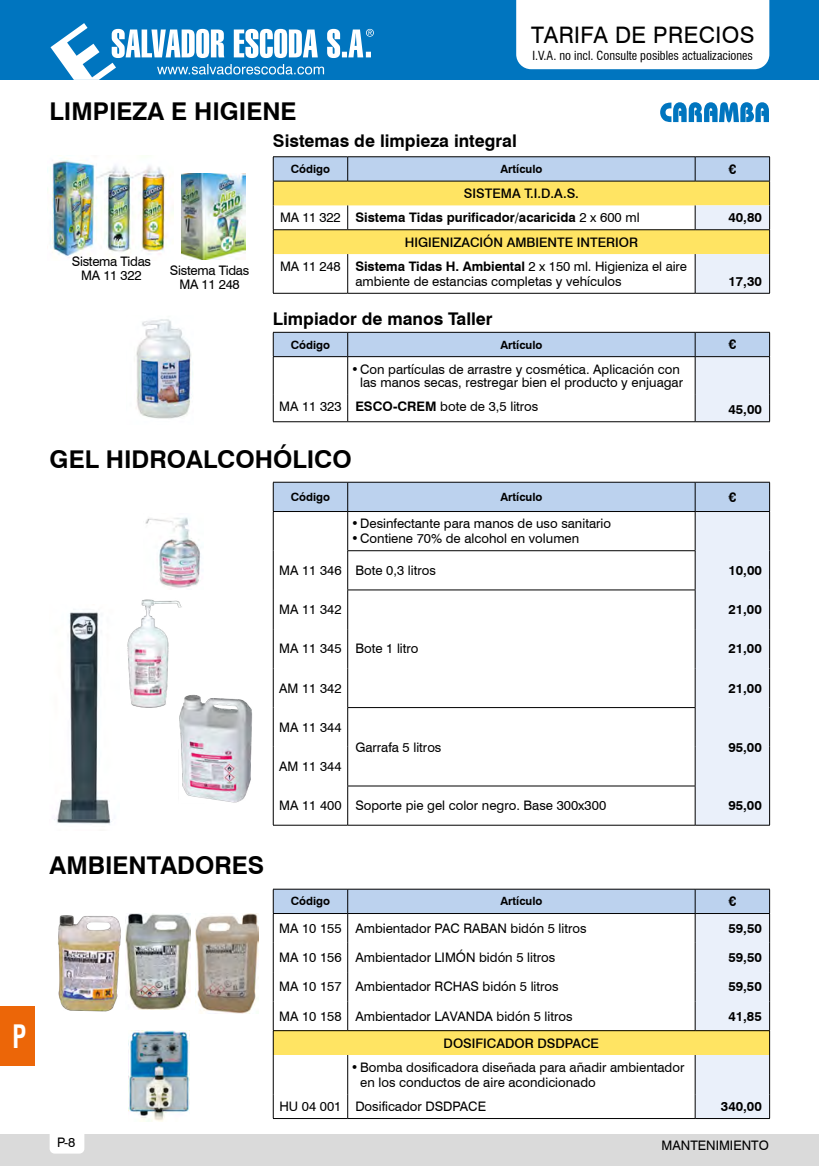
<style>
.page{position:relative;width:819px;height:1166px;background:#fff}
.page>*{position:absolute;margin:0;border:0;box-sizing:border-box;transform-origin:0 0}
.t1{font:700 condensed 31.5px "Swiss 721 BT";color:#fff;scale:.8 1}
.t2{font:700 24.5px "Swiss 721 BT";color:#000}
.t3{font:22.75px "Swiss 721 BT";letter-spacing:.02em;color:#000}
.t4{font:700 17.5px "Swiss 721 BT";color:#000}
.t5{font:13.12px/24.3px "Swiss 721 BT";color:#000}
.t6{font:700 13.12px/24.3px "Swiss 721 BT";color:#000}
.t7{font:13.12px/14px "Swiss 721 BT";letter-spacing:-.02em;color:#000;text-align:center}
.t8{font:500 13.12px "Swiss 721 BT";color:#000}
.t9{font:condensed 12.25px "Swiss 721 BT";color:#000}
.t10{font:700 11.38px "Swiss 721 BT";color:#000}
.s1{font-weight:500}
.s2{font-weight:400}
.s3{font-weight:700}
</style>
<div class="page">
<div style="left:0;top:1134px;width:819px;height:32px;background:#dadada"></div>
<svg style="left:50px;top:1134px;width:34px;height:19px"></svg>
<div style="left:0;top:0;width:819px;height:79px;background:#0075bf"></div>
<svg style="left:50px;top:23px;width:324px;height:57px"></svg>
<div style="left:516px;top:0;width:253px;height:69px;background:#fff"></div>
<div style="left:0;top:1006px;width:35px;height:59px;background:#ec6608"></div>
<hr style="left:273px;top:156px;width:75px;height:1px;background:#000">
<hr style="left:348px;top:156px;width:347px;height:1px;background:#000">
<hr style="left:695px;top:156px;width:74px;height:1px;background:#000">
<hr style="left:348px;top:293px;width:347px;height:1px;background:#000">
<hr style="left:273px;top:293px;width:75px;height:1px;background:#000">
<hr style="left:695px;top:293px;width:74px;height:1px;background:#000">
<svg style="left:273px;top:157px;width:497px;height:136px"></svg>
<hr style="left:348px;top:229px;width:347px;height:1px;background:#000">
<hr style="left:695px;top:229px;width:74px;height:1px;background:#000">
<svg style="left:273px;top:332px;width:497px;height:90px"></svg>
<hr style="left:695px;top:421px;width:74px;height:1px;background:#000">
<svg style="left:273px;top:482px;width:497px;height:343px"></svg>
<hr style="left:347px;top:590px;width:1px;height:39px;background:#000">
<hr style="left:347px;top:629px;width:1px;height:39px;background:#000">
<hr style="left:347px;top:668px;width:1px;height:39px;background:#000">
<hr style="left:694px;top:590px;width:1px;height:39px;background:#000">
<hr style="left:769px;top:590px;width:1px;height:39px;background:#000">
<hr style="left:694px;top:629px;width:1px;height:39px;background:#000">
<hr style="left:769px;top:629px;width:1px;height:39px;background:#000">
<hr style="left:694px;top:668px;width:1px;height:39px;background:#000">
<hr style="left:769px;top:668px;width:1px;height:39px;background:#000">
<hr style="left:273px;top:511px;width:75px;height:1px;background:#000">
<hr style="left:348px;top:511px;width:347px;height:1px;background:#000">
<hr style="left:695px;top:511px;width:74px;height:1px;background:#000">
<hr style="left:347px;top:550px;width:348px;height:1px;background:#000">
<hr style="left:347px;top:590px;width:348px;height:1px;background:#000">
<hr style="left:347px;top:707px;width:348px;height:1px;background:#000">
<hr style="left:347px;top:708px;width:1px;height:39px;background:#000">
<hr style="left:347px;top:747px;width:1px;height:39px;background:#000">
<hr style="left:347px;top:786px;width:348px;height:1px;background:#000">
<hr style="left:694px;top:708px;width:1px;height:39px;background:#000">
<hr style="left:769px;top:707px;width:1px;height:40px;background:#000">
<hr style="left:694px;top:747px;width:1px;height:39px;background:#000">
<hr style="left:769px;top:747px;width:1px;height:39px;background:#000">
<hr style="left:348px;top:825px;width:347px;height:1px;background:#000">
<hr style="left:273px;top:512px;width:1px;height:39px;background:#000">
<hr style="left:347px;top:512px;width:1px;height:38px;background:#000">
<hr style="left:273px;top:551px;width:1px;height:39px;background:#000">
<hr style="left:347px;top:551px;width:1px;height:39px;background:#000">
<hr style="left:273px;top:590px;width:1px;height:39px;background:#000">
<hr style="left:273px;top:629px;width:1px;height:39px;background:#000">
<hr style="left:273px;top:668px;width:1px;height:39px;background:#000">
<hr style="left:273px;top:707px;width:1px;height:40px;background:#000">
<hr style="left:273px;top:747px;width:1px;height:39px;background:#000">
<hr style="left:273px;top:786px;width:1px;height:39px;background:#000">
<hr style="left:347px;top:786px;width:1px;height:39px;background:#000">
<hr style="left:273px;top:825px;width:75px;height:1px;background:#000">
<hr style="left:694px;top:512px;width:1px;height:38px;background:#000">
<hr style="left:769px;top:512px;width:1px;height:39px;background:#000">
<hr style="left:694px;top:551px;width:1px;height:39px;background:#000">
<hr style="left:769px;top:551px;width:1px;height:39px;background:#000">
<hr style="left:694px;top:786px;width:1px;height:39px;background:#000">
<hr style="left:769px;top:786px;width:1px;height:39px;background:#000">
<hr style="left:695px;top:825px;width:74px;height:1px;background:#000">
<hr style="left:348px;top:1118px;width:347px;height:1px;background:#000">
<hr style="left:273px;top:1118px;width:75px;height:1px;background:#000">
<svg style="left:273px;top:889px;width:497px;height:229px"></svg>
<hr style="left:695px;top:1118px;width:74px;height:1px;background:#000">
<svg style="left:660px;top:102px;width:109px;height:20px"></svg>
<img style="left:182px;top:173px;width:63px;height:87px">
<img style="left:47px;top:158px;width:126px;height:100px">
<img style="left:136px;top:319px;width:57px;height:100px">
<img style="left:179px;top:694px;width:73px;height:109px">
<img style="left:54px;top:609px;width:58px;height:216px">
<img style="left:58px;top:915px;width:63px;height:97px">
<img style="left:195px;top:914px;width:64px;height:99px">
<img style="left:125px;top:914px;width:65px;height:95px">
<img style="left:145px;top:517px;width:56px;height:71px">
<img style="left:127px;top:599px;width:55px;height:110px">
<img style="left:128px;top:1030px;width:61px;height:91px">
<h1 class="t1" style="left:13px;top:1017px;width:19px">P</h1>
<h3 class="t3" style="left:531px;top:21px;width:225px">TARIFA DE PRECIOS</h3>
<p class="t9" style="left:532px;top:48px;width:222px">I.V.A. no incl. Consulte posibles actualizaciones</p>
<h2 class="t2" style="left:50px;top:97px;width:248px">LIMPIEZA E HIGIENE</h2>
<h3 class="t4" style="left:273px;top:130px;width:245px">Sistemas de limpieza integral</h3>
<p class="t10" style="left:291px;top:162px;width:41px">Código</p>
<p class="t10" style="left:500px;top:162px;width:43px">Artículo</p>
<p class="t6" style="left:728px;top:157px;width:9px">€</p>
<p class="t6" style="left:280px;top:181px;width:361px;text-indent:184px"><span class="s1">SISTEMA T.I.D.A.S.<br></span><span class="s2">MA 11 322</span> Sistema Tidas purificador/acaricida <span class="s2">2 x 600 ml</span></p>
<p class="t6" style="left:728px;top:205px;width:35px">40,80</p>
<p class="t5" style="left:280px;top:230px;width:408px;text-indent:124px"><span class="s1">HIGIENIZACIÓN AMBIENTE INTERIOR<br></span>MA 11 248 <span class="s3">Sistema Tidas H. Ambiental</span> 2 x 150 ml. Higieniza el aire</p>
<p class="t5" style="left:355px;top:269px;width:268px">ambiente de estancias completas y vehículos</p>
<p class="t6" style="left:728px;top:269px;width:35px">17,30</p>
<h3 class="t4" style="left:273px;top:308px;width:221px">Limpiador de manos Taller</h3>
<p class="t10" style="left:291px;top:338px;width:41px">Código</p>
<p class="t10" style="left:500px;top:338px;width:43px">Artículo</p>
<p class="t6" style="left:728px;top:332px;width:9px">€</p>
<p class="t5" style="left:351px;top:362px;width:333px;line-height:13.1px;text-align:right">•Con partículas de arrastre y cosmética. Aplicación con las manos secas, restregar bien el producto y enjuagar</p>
<p class="t5" style="left:279px;top:394px;width:261px">MA 11 323 <span class="s3">ESCO-CREM</span> bote de 3,5 litros</p>
<p class="t6" style="left:728px;top:397px;width:35px">45,00</p>
<h2 class="t2" style="left:50px;top:444px;width:303px">GEL HIDROALCOHÓLICO</h2>
<p class="t10" style="left:291px;top:490px;width:41px">Código</p>
<p class="t10" style="left:500px;top:490px;width:43px">Artículo</p>
<p class="t6" style="left:728px;top:485px;width:9px">€</p>
<p class="t5" style="left:351px;top:511px;width:261px">•Desinfectante para manos de uso sanitario</p>
<p class="t5" style="left:351px;top:526px;width:230px">•Contiene 70% de alcohol en volumen</p>
<p class="t5" style="left:279px;top:558px;width:158px">MA 11 346 Bote 0,3 litros</p>
<p class="t6" style="left:728px;top:558px;width:35px">10,00</p>
<p class="t5" style="left:279px;top:597px;width:64px">MA 11 342</p>
<p class="t5" style="left:355px;top:636px;width:65px">Bote 1 litro</p>
<p class="t7" style="left:72px;top:254px;width:81px">Sistema Tidas<br>MA 11 322</p>
<p class="t7" style="left:170px;top:263px;width:81px">Sistema Tidas<br>MA 11 248</p>
<p class="t6" style="left:728px;top:597px;width:35px">21,00</p>
<p class="t5" style="left:279px;top:636px;width:64px">MA 11 345</p>
<p class="t6" style="left:728px;top:636px;width:35px">21,00</p>
<p class="t5" style="left:279px;top:676px;width:64px">AM 11 342</p>
<p class="t6" style="left:728px;top:676px;width:35px">21,00</p>
<p class="t5" style="left:279px;top:715px;width:64px">MA 11 344</p>
<p class="t5" style="left:355px;top:734px;width:88px">Garrafa 5 litros</p>
<p class="t6" style="left:728px;top:734px;width:35px">95,00</p>
<p class="t5" style="left:279px;top:754px;width:64px">AM 11 344</p>
<p class="t5" style="left:279px;top:793px;width:328px">MA 11 400 Soporte pie gel color negro. Base 300x300</p>
<p class="t6" style="left:728px;top:793px;width:35px">95,00</p>
<h2 class="t2" style="left:50px;top:851px;width:216px">AMBIENTADORES</h2>
<p class="t10" style="left:291px;top:894px;width:41px">Código</p>
<p class="t10" style="left:500px;top:894px;width:43px">Artículo</p>
<p class="t6" style="left:728px;top:889px;width:9px">€</p>
<p class="t5" style="left:279px;top:916px;width:309px">MA 10 155 Ambientador PAC RABAN bidón 5 litros</p>
<p class="t6" style="left:728px;top:916px;width:35px">59,50</p>
<p class="t5" style="left:279px;top:945px;width:277px">MA 10 156 Ambientador LIMÓN bidón 5 litros</p>
<p class="t6" style="left:728px;top:945px;width:35px">59,50</p>
<p class="t5" style="left:279px;top:974px;width:281px">MA 10 157 Ambientador RCHAS bidón 5 litros</p>
<p class="t6" style="left:728px;top:974px;width:35px">59,50</p>
<p class="t5" style="left:279px;top:1004px;width:295px">MA 10 158 Ambientador LAVANDA bidón 5 litros</p>
<p class="t6" style="left:728px;top:1004px;width:35px">41,85</p>
<p class="t8" style="left:443px;top:1035px;width:157px">DOSIFICADOR DSDPACE</p>
<p class="t5" style="left:360px;top:1059px;width:326px;line-height:14.9px;text-indent:-9px">•Bomba dosificadora diseñada para añadir ambientador en los conductos de aire acondicionado</p>
<p class="t5" style="left:279px;top:1094px;width:208px">HU 04 001 Dosificador DSDPACE</p>
<p class="t6" style="left:720px;top:1094px;width:42px">340,00</p>
<p class="t5" style="left:57px;top:1130px;width:20px">P-8</p>
<p class="t5" style="left:661px;top:1133px;width:109px">MANTENIMIENTO</p>
</div>
